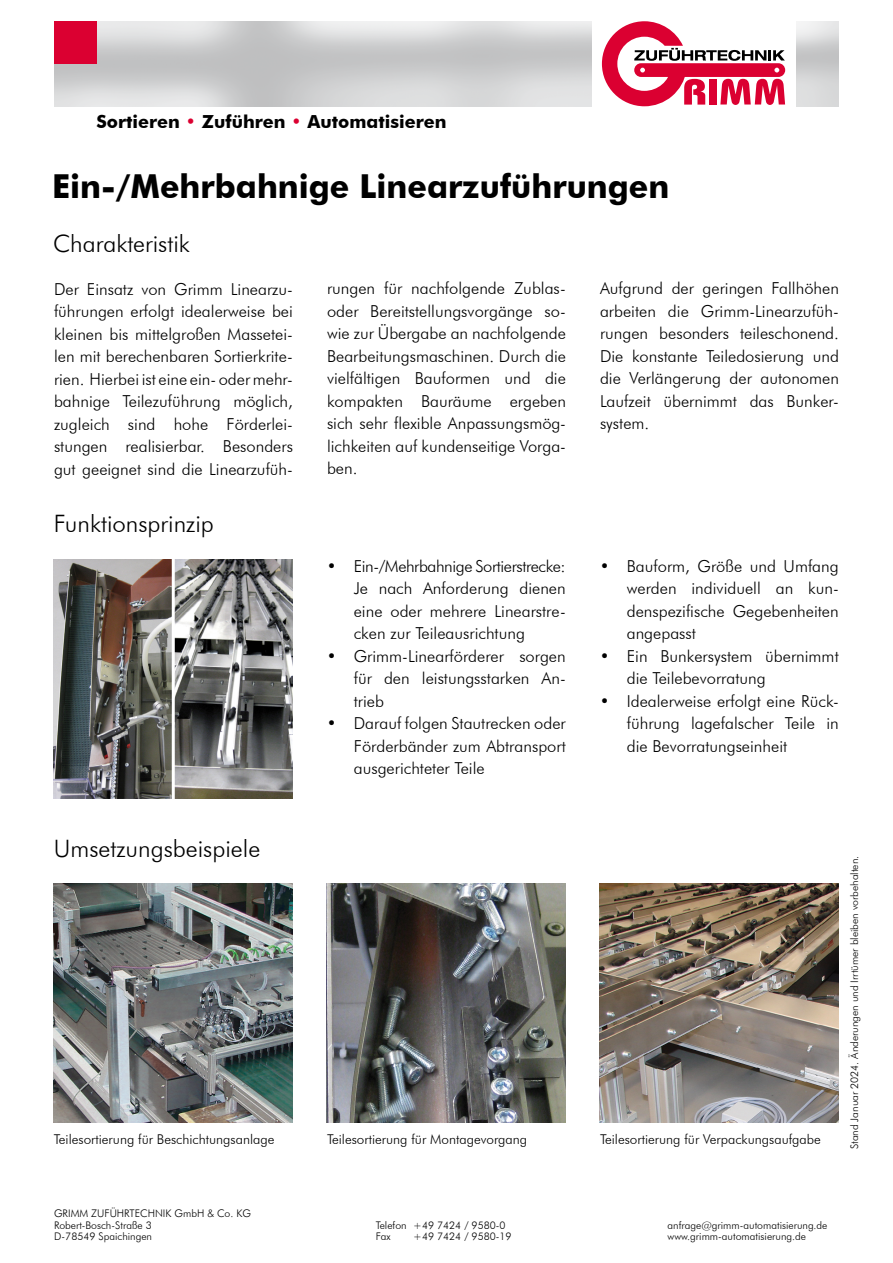
<style>
.page{position:relative;width:893px;height:1263px;background:#fff}
.page>*{position:absolute;margin:0;border:0;box-sizing:border-box;transform-origin:0 0}
.t1{font:700 33px "Futura BT";color:#000}
.t2{font:300 24px "Futura BT";color:#000}
.t3{font:700 18px "Futura BT";color:#000}
.t4{font:300 16.5px/22.5px "Futura BT";color:#000;text-align:justify}
.t5{font:300 13.5px "Futura BT";color:#000}
.t6{font:300 10.5px/11.2px "Futura BT";color:#000}
.s1{color:#db0031}
</style>
<div class="page">
<div style="left:54px;top:21px;width:43px;height:43px;background:#db0031"></div>
<svg style="left:602px;top:21px;width:183px;height:85px"></svg>
<img style="left:54px;top:884px;width:239px;height:239px">
<img style="left:327px;top:884px;width:239px;height:239px">
<img style="left:54px;top:559px;width:239px;height:239px">
<img style="left:600px;top:884px;width:239px;height:239px">
<hr style="left:172px;top:549px;width:3px;height:260px;background:#fff">
<p class="t3" style="left:97px;top:111px;width:351px">Sortieren <span class="s1">•</span> Zuführen <span class="s1">•</span> Automatisieren</p>
<h1 class="t1" style="left:52px;top:166px;width:619px">Ein-/Mehrbahnige Linearzuführungen</h1>
<h2 class="t2" style="left:53px;top:229px;width:138px">Charakteristik</h2>
<p class="t4" style="left:54px;top:278px;width:240px">Der Einsatz von Grimm Linearzu&shy;führungen erfolgt idealerweise bei kleinen bis mittelgroßen Massetei&shy;len mit berechenbaren Sortierkrite&shy;rien. Hierbei ist eine ein- oder mehr&shy;bahnige Teilezuführung möglich, zugleich sind hohe Förderlei&shy;stungen realisierbar. Besonders gut geeignet sind die Linearzufüh-</p>
<p class="t4" style="left:327px;top:277px;width:240px">rungen für nachfolgende Zublas&shy;oder Bereitstellungsvorgänge so&shy;wie zur Übergabe an nachfolgende Bearbeitungsmaschinen. Durch die vielfältigen Bauformen und die kompakten Bauräume ergeben sich sehr flexible Anpassungsmög&shy;lichkeiten auf kundenseitige Vorga&shy;ben.</p>
<p class="t4" style="left:600px;top:277px;width:240px">Aufgrund der geringen Fallhöhen arbeiten die Grimm-Linearzufüh&shy;rungen besonders teileschonend.<br>Die konstante Teiledosierung und die Verlängerung der autonomen Laufzeit übernimmt das Bunker&shy;system.</p>
<h2 class="t2" style="left:54px;top:509px;width:162px">Funktionsprinzip</h2>
<p class="t4" style="left:354px;top:554px;width:213px;text-indent:-27px">• Ein-/Mehrbahnige Sortierstrecke:<br>Je nach Anforderung dienen eine oder mehrere Linearstre&shy;cken zur Teileausrichtung</p>
<p class="t4" style="left:354px;top:644px;width:213px;text-indent:-27px">• Grimm-Linearförderer sorgen für den leistungsstarken An&shy;trieb</p>
<p class="t4" style="left:354px;top:712px;width:213px;text-indent:-27px">• Darauf folgen Stautrecken oder Förderbänder zum Abtransport ausgerichteter Teile</p>
<p class="t4" style="left:627px;top:554px;width:213px;text-indent:-27px">• Bauform, Größe und Umfang werden individuell an kun&shy;denspezifische Gegebenheiten angepasst</p>
<p class="t4" style="left:627px;top:644px;width:213px;text-indent:-27px">• Ein Bunkersystem übernimmt die Teilebevorratung</p>
<p class="t4" style="left:627px;top:690px;width:213px;text-indent:-27px">• Idealerweise erfolgt eine Rück&shy;führung lagefalscher Teile in die Bevorratungseinheit</p>
<h2 class="t2" style="left:54px;top:834px;width:208px">Umsetzungsbeispiele</h2>
<p class="t5" style="left:54px;top:1131px;width:222px">Teilesortierung für Beschichtungsanlage</p>
<p class="t5" style="left:327px;top:1130px;width:202px">Teilesortierung für Montagevorgang</p>
<p class="t5" style="left:600px;top:1130px;width:222px">Teilesortierung für Verpackungsaufgabe</p>
<p class="t6" style="left:849px;top:1149px;width:295px;rotate:-90deg">Stand Januar 2024. Änderungen und Irrtümer bleiben vorbehalten.</p>
<p class="t6" style="left:54px;top:1208px;width:199px">GRIMM ZUFÜHRTECHNIK GmbH &amp; Co. KG<br>Robert-Bosch-Straße 3<br>D-78549 Spaichingen</p>
<p class="t6" style="left:376px;top:1219px;width:131px">Telefon +49 7424 / 9580-0<br>Fax</p>
<p class="t6" style="left:413px;top:1230px;width:100px">+49 7424 / 9580-19</p>
<p class="t6" style="left:668px;top:1219px;width:161px">anfrage@grimm-automatisierung.de www.grimm-automatisierung.de</p>
</div>
